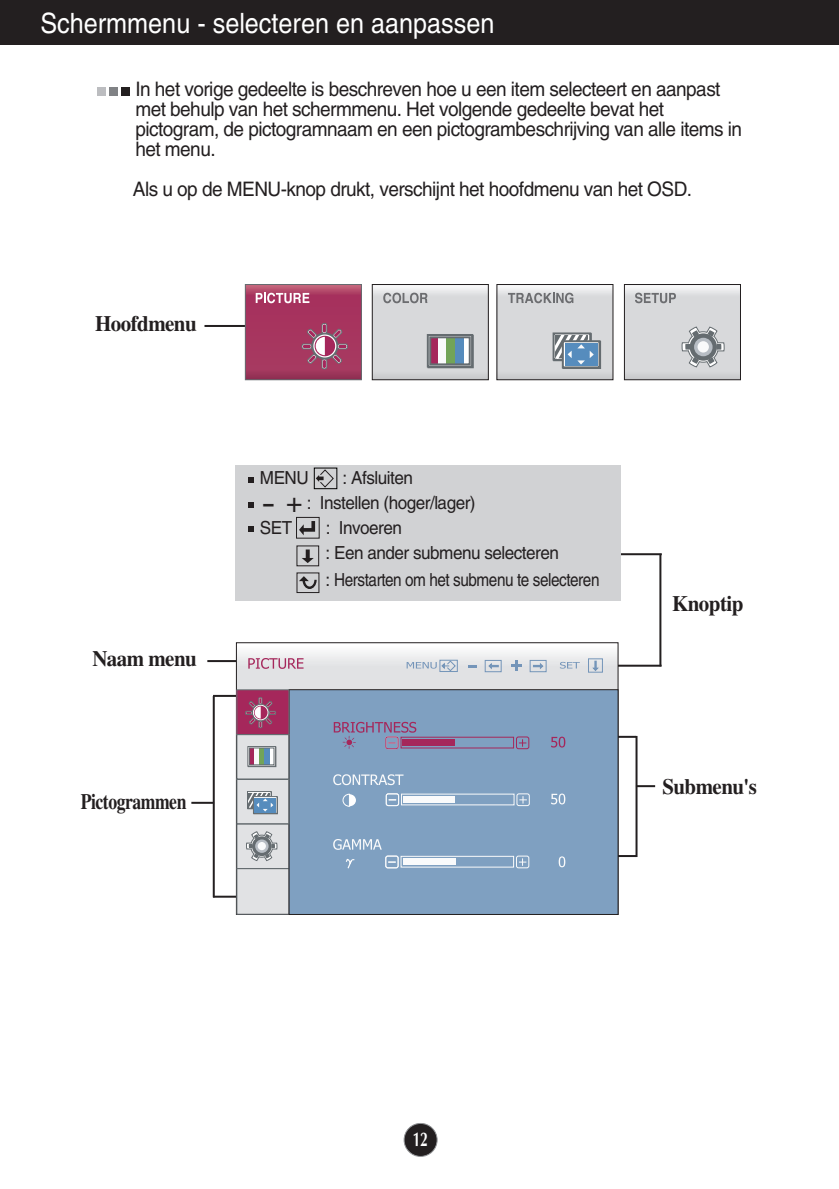
<style>
.page{position:relative;width:839px;height:1189px;background:#fff}
.page>*{position:absolute;margin:0;border:0;box-sizing:border-box;transform-origin:0 0}
.t1{font:28.2px "Helvetica";color:#231f20;scale:1.5 1}
.t2{font:28px "Helvetica";color:#fff;scale:.9 1}
.t3{font:700 22px "Times";letter-spacing:-.025em;color:#231f20;scale:.95 1}
.t4{font:700 22px "Times";letter-spacing:-.025em;color:#231f20;scale:.8 1}
.t5{font:20px/20px "Helvetica";letter-spacing:-.03em;color:#231f20;scale:.95 1}
.t6{font:700 20px "Optima";color:#fff;scale:.7 1}
.t7{font:18px/24.6px "Helvetica";letter-spacing:-.03em;color:#231f20;scale:.95 1}
</style>
<div class="page">
<div style="left:404px;top:1123px;width:33px;height:33px;background:#231f20;border-radius:50%"></div>
<div style="left:403px;top:1123px;width:34px;height:34px;border:2px solid #939598;border-radius:50%"></div>
<div style="left:0;top:0;width:839px;height:45px;background:#231f20"></div>
<div style="left:121px;top:87px;width:8px;height:9px;background:#231f20"></div>
<div style="left:109px;top:87px;width:8px;height:9px;background:#808285"></div>
<div style="left:97px;top:87px;width:8px;height:9px;background:#bcbdc0"></div>
<hr style="left:635px;top:736px;width:2px;height:121px;background:#231f20">
<hr style="left:609px;top:736px;width:27px;height:2px;background:#231f20">
<svg style="left:637px;top:785px;width:18px;height:2px"></svg>
<hr style="left:609px;top:855px;width:27px;height:2px;background:#231f20">
<hr style="left:659px;top:554px;width:2px;height:112px;background:#231f20">
<hr style="left:609px;top:553px;width:52px;height:2px;background:#231f20">
<hr style="left:611px;top:664px;width:50px;height:2px;background:#231f20">
<hr style="left:213px;top:696px;width:2px;height:201px;background:#231f20">
<hr style="left:213px;top:695px;width:26px;height:2px;background:#231f20">
<hr style="left:191px;top:802px;width:23px;height:2px;background:#231f20">
<hr style="left:213px;top:895px;width:26px;height:2px;background:#231f20">
<hr style="left:207px;top:660px;width:53px;height:2px;background:#231f20">
<hr style="left:204px;top:325px;width:53px;height:2px;background:#231f20">
<svg style="left:238px;top:652px;width:378px;height:260px;background:#e3e4e6"></svg>
<div style="left:236px;top:823px;width:53px;height:46px;border:1px solid #656c70"></div>
<svg style="left:246px;top:831px;width:31px;height:30px"></svg>
<svg style="left:252px;top:836px;width:20px;height:20px"></svg>
<svg style="left:255px;top:839px;width:13px;height:14px"></svg>
<div style="left:258px;top:842px;width:8px;height:8px;background:#f9fafb;border-radius:50%"></div>
<div style="left:236px;top:868px;width:53px;height:46px;border:1px solid #656c70"></div>
<div style="left:289px;top:689px;width:329px;height:225px;background:#7fa0c1"></div>
<div style="left:289px;top:689px;width:329px;height:225px;border:1px solid #231f20"></div>
<svg style="left:333px;top:774px;width:70px;height:11px"></svg>
<svg style="left:248px;top:658px;width:55px;height:11px"></svg>
<svg style="left:334px;top:721px;width:196px;height:28px"></svg>
<svg style="left:385px;top:793px;width:145px;height:13px"></svg>
<svg style="left:551px;top:736px;width:14px;height:11px"></svg>
<svg style="left:551px;top:793px;width:14px;height:11px"></svg>
<svg style="left:558px;top:856px;width:7px;height:11px"></svg>
<svg style="left:343px;top:794px;width:13px;height:12px"></svg>
<svg style="left:333px;top:839px;width:197px;height:29px"></svg>
<svg style="left:236px;top:689px;width:54px;height:136px;background:#b395a7"></svg>
<svg style="left:560px;top:662px;width:20px;height:6px"></svg>
<div style="left:485px;top:660px;width:16px;height:12px;border:1px solid #7495b9"></div>
<svg style="left:487px;top:662px;width:12px;height:8px"></svg>
<div style="left:529px;top:660px;width:17px;height:12px;border:1px solid #7495b9"></div>
<svg style="left:533px;top:661px;width:11px;height:9px"></svg>
<svg style="left:591px;top:660px;width:9px;height:10px"></svg>
<div style="left:439px;top:660px;width:19px;height:12px;border:1px solid #7495b9"></div>
<svg style="left:406px;top:660px;width:50px;height:12px"></svg>
<div style="left:588px;top:658px;width:15px;height:14px;border:1px solid #7495b9"></div>
<svg style="left:467px;top:665px;width:9px;height:3px"></svg>
<svg style="left:511px;top:661px;width:10px;height:10px"></svg>
<svg style="left:247px;top:286px;width:113px;height:92px;background:#a7375f"></svg>
<div style="left:245px;top:284px;width:117px;height:96px;border:1px solid #656c70"></div>
<svg style="left:301px;top:322px;width:47px;height:48px;background:#a85575"></svg>
<svg style="left:374px;top:288px;width:112px;height:90px;background:#d8d9db"></svg>
<div style="left:372px;top:284px;width:116px;height:96px;border:1px solid #231f20"></div>
<svg style="left:498px;top:288px;width:113px;height:90px;background:#d8d9db"></svg>
<div style="left:496px;top:284px;width:117px;height:96px;border:1px solid #231f20"></div>
<svg style="left:626px;top:288px;width:112px;height:90px;background:#d8d9db"></svg>
<div style="left:624px;top:284px;width:116px;height:96px;border:1px solid #231f20"></div>
<svg style="left:681px;top:326px;width:43px;height:42px"></svg>
<svg style="left:689px;top:333px;width:28px;height:28px"></svg>
<div style="left:694px;top:338px;width:18px;height:18px;background:#b7bdc4;border-radius:50%"></div>
<div style="left:697px;top:341px;width:12px;height:11px;background:#f9fafb;border-radius:50%"></div>
<div style="left:427px;top:335px;width:47px;height:33px;border:2px solid #656c70"></div>
<div style="left:427px;top:334px;width:46px;height:33px;border:2px solid #656c70"></div>
<div style="left:562px;top:341px;width:39px;height:28px;border:2px solid #656c70"></div>
<div style="left:562px;top:340px;width:38px;height:28px;border:2px solid #656c70"></div>
<div style="left:565px;top:343px;width:32px;height:23px;background:#568cbd"></div>
<svg style="left:428px;top:332px;width:166px;height:34px"></svg>
<svg style="left:635px;top:293px;width:41px;height:10px"></svg>
<svg style="left:256px;top:293px;width:53px;height:10px"></svg>
<svg style="left:383px;top:293px;width:44px;height:10px"></svg>
<svg style="left:508px;top:293px;width:65px;height:10px"></svg>
<div style="left:235px;top:465px;width:385px;height:135px;background:#d1d2d4"></div>
<svg style="left:248px;top:526px;width:6px;height:6px"></svg>
<svg style="left:248px;top:502px;width:6px;height:5px"></svg>
<svg style="left:248px;top:477px;width:6px;height:6px"></svg>
<div style="left:314px;top:468px;width:23px;height:21px;border:1px solid #000"></div>
<svg style="left:316px;top:469px;width:18px;height:19px"></svg>
<div style="left:296px;top:517px;width:23px;height:21px;border:1px solid #231f20"></div>
<svg style="left:299px;top:521px;width:16px;height:14px"></svg>
<svg style="left:302px;top:549px;width:12px;height:14px"></svg>
<div style="left:296px;top:545px;width:23px;height:21px;border:1px solid #231f20"></div>
<div style="left:297px;top:572px;width:22px;height:21px;border:1px solid #231f20"></div>
<svg style="left:299px;top:576px;width:18px;height:13px"></svg>
<h2 class="t2" style="left:40px;top:13px;width:506px">Schermmenu - selecteren en aanpassen</h2>
<p class="t5" style="left:135px;top:81px;width:640px">In het vorige gedeelte is beschreven hoe u een item selecteert en aanpast met behulp van het schermmenu. Het volgende gedeelte bevat het pictogram, de pictogramnaam en een pictogrambeschrijving van alle items in het menu.</p>
<p class="t5" style="left:133px;top:181px;width:590px">Als u op de MENU-knop drukt, verschijnt het hoofdmenu van het OSD.</p>
<p class="t3" style="left:95px;top:316px;width:108px">Hoofdmenu</p>
<p class="t3" style="left:92px;top:651px;width:111px">Naam menu</p>
<p class="t4" style="left:81px;top:793px;width:133px">Pictogrammen</p>
<p class="t7" style="left:260px;top:467px;width:53px">MENU</p>
<p class="t7" style="left:307px;top:467px;width:179px;text-indent:36px">: Afsluiten<br>: Instellen (hoger/lager)</p>
<p class="t7" style="left:260px;top:517px;width:36px">SET</p>
<p class="t7" style="left:325px;top:517px;width:247px">: Invoeren<br>: Een ander submenu selecteren</p>
<p class="t7" style="left:325px;top:569px;width:290px">: Herstarten om het submenu te selecteren</p>
<h1 class="t1" style="left:261px;top:492px;width:29px">- +</h1>
<p class="t3" style="left:672px;top:596px;width:76px">Knoptip</p>
<p class="t3" style="left:662px;top:778px;width:101px">Submenu's</p>
<p class="t6" style="left:413px;top:1131px;width:23px">12</p>
</div>
